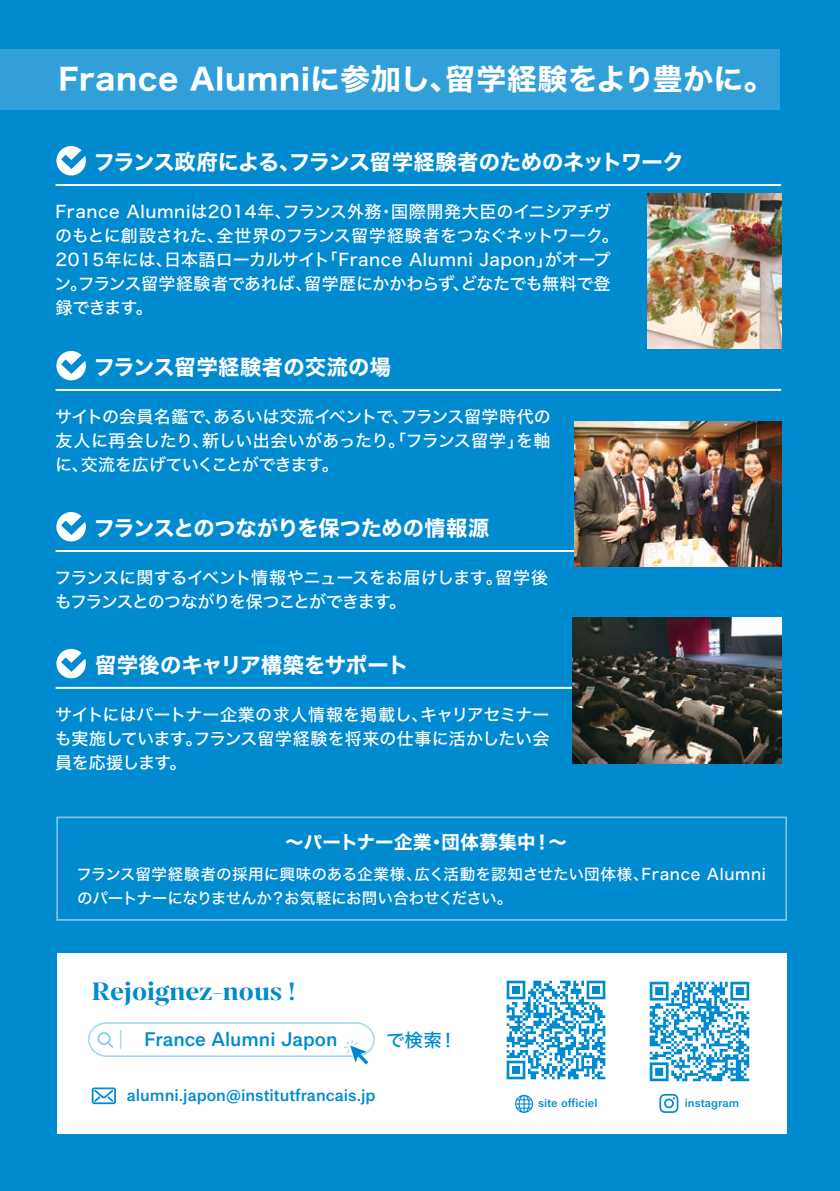
<style>
.page{position:relative;width:840px;height:1191px;background:#fff}
.page>*{position:absolute;margin:0;border:0;box-sizing:border-box;transform-origin:0 0}
.t1{font:29.4px "Hiragino Sans W7";letter-spacing:.025em;color:#fff}
.t2{font:700 24px "Campus France Serif BETAAA";color:#008acf}
.t3{font:21.2px "Hiragino Sans W7";letter-spacing:-.005em;color:#fff}
.t4{font:21.2px "Hiragino Sans W7";letter-spacing:.015em;color:#fff}
.t5{font:700 19px "Campus France Sans Beta AA";color:#008acf}
.t6{font:18.4px "Hiragino Sans W7";letter-spacing:.025em;color:#fff}
.t7{font:18.4px "Hiragino Sans W5";color:#008acf}
.t8{font:17px/24px "Hiragino Sans W5";letter-spacing:.005em;color:#fff}
.t9{font:17px/24px "Hiragino Sans W5";letter-spacing:-.015em;color:#fff;text-align:justify}
.t10{font:17px/24px "Hiragino Sans W5";letter-spacing:-.035em;color:#fff}
.t11{font:700 16.2px "Campus France Sans Beta AA";color:#008acf}
.t12{font:15.6px/24px "Hiragino Sans W5";color:#fff}
.t13{font:700 11.4px "Campus France Sans Beta AA";color:#008acf}
</style>
<div class="page">
<div style="left:0;top:0;width:839px;height:1191px;background:#008acf"></div>
<div style="left:57px;top:953px;width:728px;height:180px;background:#fff"></div>
<div style="left:0;top:49px;width:779px;height:61px;background:#32a0d8"></div>
<hr style="left:56px;top:184px;width:724px;height:2px;background:#fff">
<div style="left:56px;top:146px;width:30px;height:29px;background:#fff;border-radius:15px"></div>
<svg style="left:56px;top:146px;width:30px;height:27px"></svg>
<hr style="left:56px;top:389px;width:724px;height:2px;background:#fff">
<div style="left:56px;top:351px;width:30px;height:29px;background:#fff;border-radius:15px"></div>
<svg style="left:56px;top:350px;width:30px;height:28px"></svg>
<hr style="left:56px;top:550px;width:724px;height:2px;background:#fff">
<div style="left:56px;top:512px;width:30px;height:29px;background:#fff;border-radius:15px"></div>
<svg style="left:56px;top:512px;width:30px;height:27px"></svg>
<hr style="left:56px;top:687px;width:724px;height:2px;background:#fff">
<div style="left:56px;top:649px;width:30px;height:29px;background:#fff;border-radius:15px"></div>
<svg style="left:56px;top:648px;width:30px;height:28px"></svg>
<svg style="left:92px;top:1087px;width:24px;height:17px"></svg>
<img style="left:506px;top:980px;width:100px;height:100px">
<svg style="left:515px;top:1094px;width:18px;height:19px"></svg>
<svg style="left:659px;top:1093px;width:19px;height:20px"></svg>
<img style="left:647px;top:193px;width:134px;height:155px">
<img style="left:574px;top:422px;width:207px;height:144px">
<img style="left:572px;top:618px;width:209px;height:145px">
<img style="left:649px;top:981px;width:101px;height:101px">
<svg style="left:88px;top:1022px;width:286px;height:42px"></svg>
<h1 class="t1" style="left:58px;top:56px;width:716px">France Alumniに参加し、留学経験をより豊かに。</h1>
<p class="t3" style="left:94px;top:145px;width:591px">フランス政府による、フランス留学経験者のためのネットワーク</p>
<p class="t8" style="left:55px;top:198px;width:565px">France Alumniは2014年、フランス外務・国際開発大臣のイニシアチヴのもとに創設された、全世界のフランス留学経験者をつなぐネットワーク。2015年には、日本語ローカルサイト「France Alumni Japon」がオープン。フランス留学経験者であれば、留学歴にかかわらず、どなたでも無料で登録できます。</p>
<p class="t4" style="left:94px;top:350px;width:298px">フランス留学経験者の交流の場</p>
<p class="t9" style="left:55px;top:403px;width:497px">サイトの会員名鑑で、あるいは交流イベントで、フランス留学時代の友人に再会したり、新しい出会いがあったり。「フランス留学」を軸に、交流を広げていくことができます。</p>
<p class="t3" style="left:94px;top:511px;width:397px">フランスとのつながりを保つための情報源</p>
<p class="t10" style="left:54px;top:564px;width:495px">フランスに関するイベント情報やニュースをお届けします。留学後もフランスとのつながりを保つことができます。</p>
<p class="t3" style="left:95px;top:648px;width:315px">留学後のキャリア構築をサポート</p>
<p class="t9" style="left:55px;top:701px;width:496px">サイトにはパートナー企業の求人情報を掲載し、キャリアセミナーも実施しています。フランス留学経験を将来の仕事に活かしたい会員を応援します。</p>
<p class="t6" style="left:285px;top:827px;width:283px">～パートナー企業・団体募集中！～</p>
<p class="t12" style="left:76px;top:861px;width:690px">フランス留学経験者の採用に興味のある企業様、広く活動を認知させたい団体様、France Alumniのパートナーになりませんか？お気軽にお問い合わせください。</p>
<h2 class="t2" style="left:92px;top:974px;width:204px">Rejoignez-nous !</h2>
<p class="t5" style="left:144px;top:1025px;width:195px">France Alumni Japon</p>
<p class="t7" style="left:386px;top:1023px;width:73px">で検索！</p>
<p class="t11" style="left:127px;top:1082px;width:250px">alumni.japon@institutfrancais.jp</p>
<p class="t13" style="left:538px;top:1094px;width:61px">site officiel</p>
<p class="t13" style="left:684px;top:1094px;width:56px">instagram</p>
</div>
